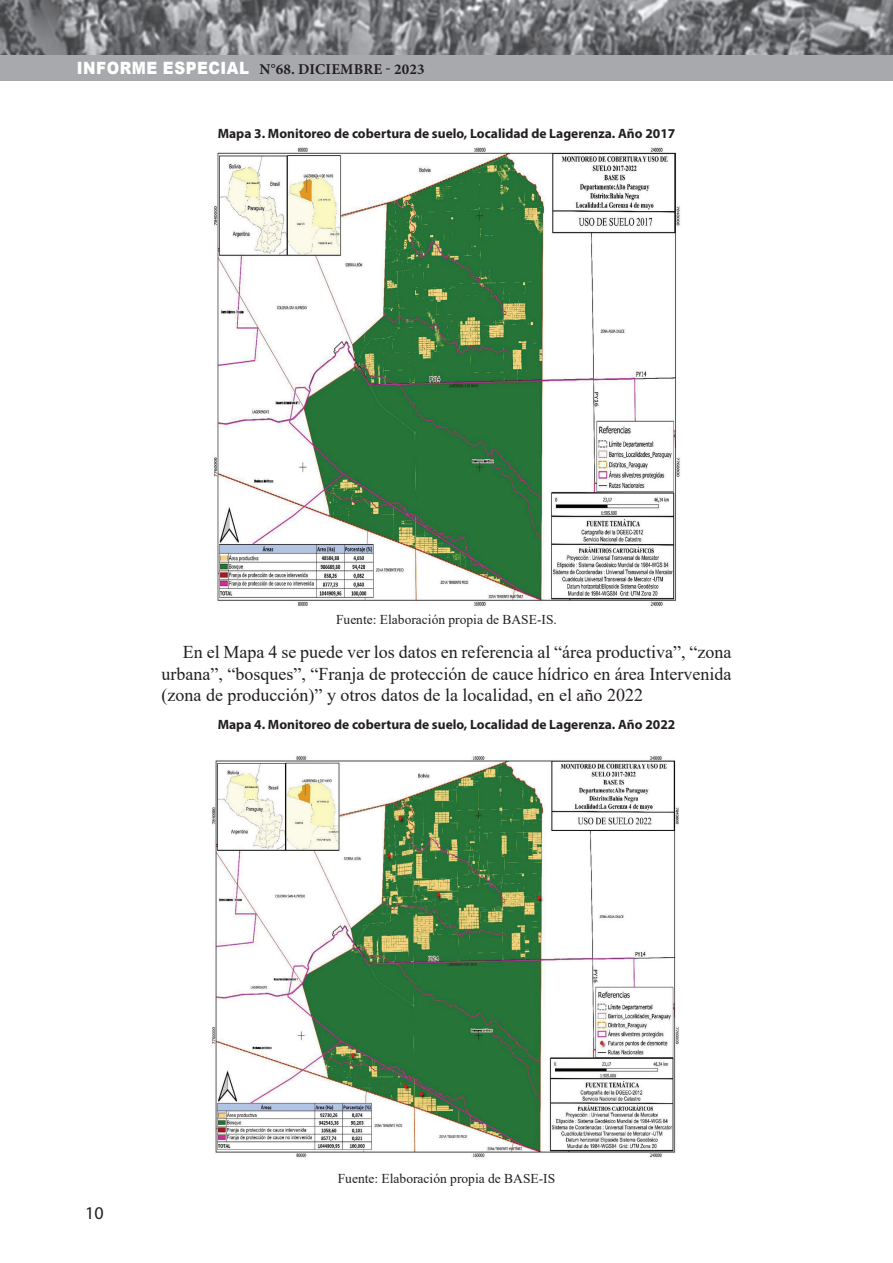
<style>
.page{position:relative;width:893px;height:1263px;background:#fff}
.page>*{position:absolute;margin:0;border:0;box-sizing:border-box;transform-origin:0 0}
.t1{font:18px/21.6px "Times New Roman";color:#231f20;text-align:justify}
.t2{font:18px "Myriad Pro";color:#231f20}
.t3{font:700 15px "Minion Pro";letter-spacing:.01em;color:#231f20}
.t4{font:700 13.5px "Myriad Pro";color:#231f20}
.t5{font:13.5px "Times New Roman";color:#231f20}
.s1{font-family:"Arial";font-weight:900;font-size:16.95px;color:#fff}
</style>
<div class="page">
<img style="left:0;top:0;width:893px;height:55px">
<div style="left:0;top:55px;width:893px;height:26px;background:#a8a9ad"></div>
<img style="left:214px;top:147px;width:466px;height:460px">
<img style="left:212px;top:756px;width:467px;height:402px">
<p class="t3" style="left:77px;top:58px;width:349px"><span class="s1">INFORME ESPECIAL</span> N°68. DICIEMBRE - 2023</p>
<p class="t4" style="left:218px;top:124px;width:459px">Mapa 3. Monitoreo de cobertura de suelo, Localidad de Lagerenza. Año 2017</p>
<p class="t5" style="left:336px;top:610px;width:222px">Fuente: Elaboración propia de BASE-IS.</p>
<p class="t1" style="left:162px;top:641px;width:571px;text-indent:21px">En el Mapa 4 se puede ver los datos en referencia al “área productiva”, “zona urbana”, “bosques”, “Franja de protección de cauce hídrico en área Intervenida (zona de producción)” y otros datos de la localidad, en el año 2022</p>
<p class="t4" style="left:218px;top:716px;width:459px">Mapa 4. Monitoreo de cobertura de suelo, Localidad de Lagerenza. Año 2022</p>
<p class="t2" style="left:85px;top:1201px;width:20px">10</p>
<p class="t5" style="left:338px;top:1169px;width:219px">Fuente: Elaboración propia de BASE-IS</p>
</div>
